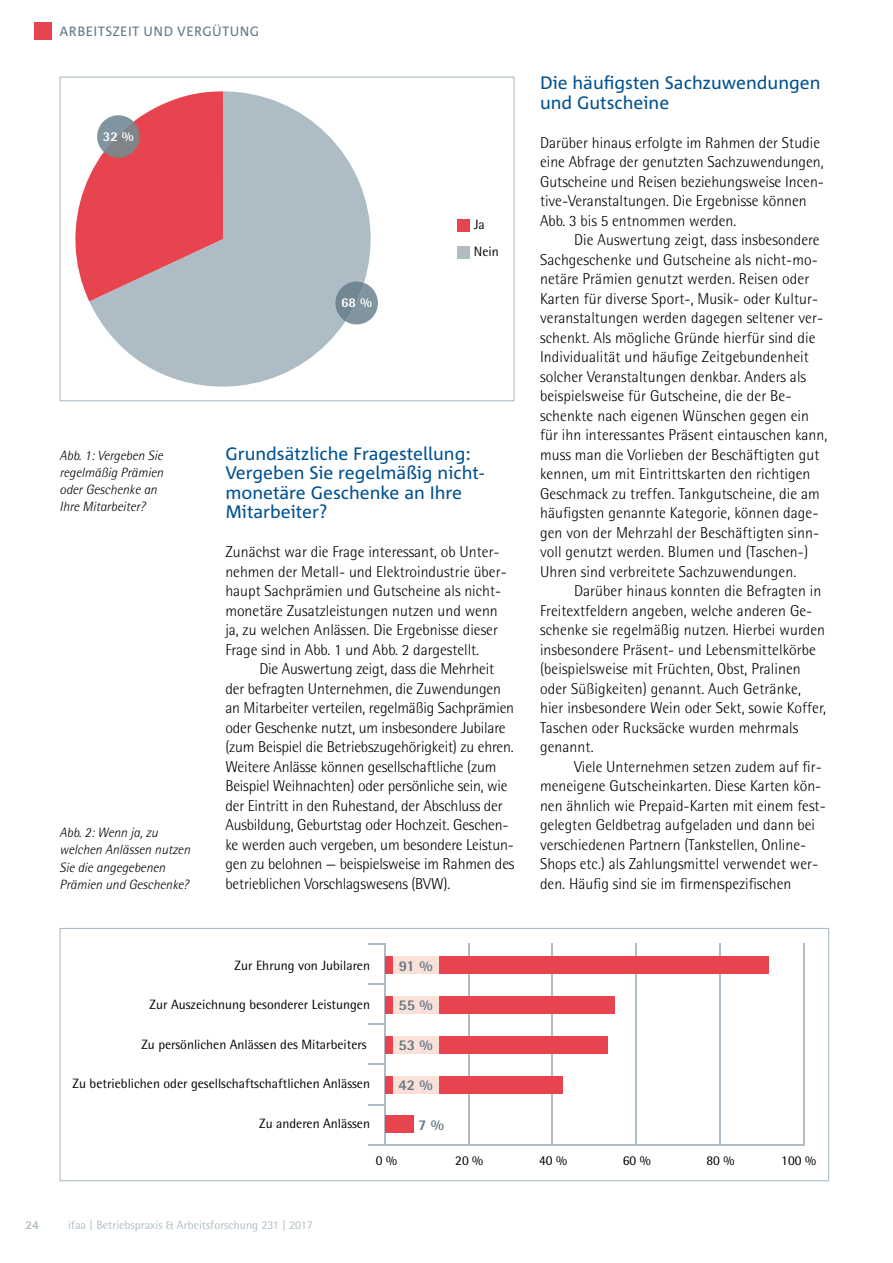
<style>
.page{position:relative;width:893px;height:1263px;background:#fff}
.page>*{position:absolute;margin:0;border:0;box-sizing:border-box;transform-origin:0 0}
.t1{font:18px/19.5px "Corpid C1";color:#005192}
.t2{font:300 15.75px/19.5px "Rotis Semi Sans";color:#000}
.t3{font:800 15px "Rotis Semi Sans";color:#637a85}
.t4{font:13.5px/27px "Rotis Semi Sans";color:#000}
.t5{font:italic 300 13.5px/17.2px "Rotis Semi Sans";color:#000}
.t6{font:13.5px "Corpid C1";letter-spacing:.03em;color:#637a85}
.t7{font:800 13.5px "Rotis Semi Sans";color:#fff}
.t8{font:12px "Rotis Semi Sans";color:#aebdc5}
.t9{font:800 12px "Rotis Semi Sans";color:#aebdc5}
</style>
<div class="page">
<div style="left:34px;top:22px;width:17px;height:17px;background:#e7444f"></div>
<div style="left:457px;top:219px;width:12px;height:13px;background:#e7444f"></div>
<div style="left:457px;top:246px;width:12px;height:12px;background:#aebdc5"></div>
<svg style="left:89px;top:91px;width:282px;height:296px;fill:#aebdc5"></svg>
<svg style="left:335px;top:282px;width:43px;height:42px;background:#8d9fa8"></svg>
<svg style="left:75px;top:91px;width:148px;height:210px;background:#de717a"></svg>
<div style="left:60px;top:77px;width:454px;height:324px;border:1px solid #aebdc5"></div>
<hr style="left:803px;top:943px;width:1px;height:202px;background:#aebdc5">
<hr style="left:719px;top:943px;width:2px;height:202px;background:#aebdc5">
<hr style="left:635px;top:943px;width:2px;height:202px;background:#aebdc5">
<hr style="left:551px;top:943px;width:2px;height:202px;background:#aebdc5">
<hr style="left:468px;top:943px;width:2px;height:202px;background:#aebdc5">
<svg style="left:368px;top:943px;width:16px;height:2px"></svg>
<svg style="left:368px;top:983px;width:16px;height:2px"></svg>
<svg style="left:368px;top:1023px;width:16px;height:2px"></svg>
<svg style="left:368px;top:1064px;width:16px;height:1px"></svg>
<svg style="left:368px;top:1104px;width:16px;height:1px"></svg>
<hr style="left:368px;top:1144px;width:436px;height:1px;background:#aebdc5">
<hr style="left:384px;top:943px;width:1px;height:202px;background:#aebdc5">
<div style="left:385px;top:1116px;width:28px;height:17px;background:#e7444f"></div>
<div style="left:385px;top:1076px;width:177px;height:17px;background:#e7444f"></div>
<div style="left:385px;top:1036px;width:222px;height:17px;background:#e7444f"></div>
<div style="left:385px;top:996px;width:229px;height:17px;background:#e7444f"></div>
<div style="left:385px;top:957px;width:384px;height:17px;background:#e7444f"></div>
<svg style="left:393px;top:956px;width:46px;height:1px"></svg>
<div style="left:393px;top:957px;width:46px;height:17px;background:#fbe0d9"></div>
<svg style="left:393px;top:1013px;width:46px;height:1px"></svg>
<div style="left:393px;top:996px;width:46px;height:17px;background:#fbe0d9"></div>
<svg style="left:393px;top:1053px;width:46px;height:1px"></svg>
<div style="left:393px;top:1036px;width:46px;height:17px;background:#fbe0d9"></div>
<svg style="left:393px;top:1093px;width:46px;height:1px"></svg>
<div style="left:393px;top:1076px;width:46px;height:17px;background:#fbe0d9"></div>
<div style="left:60px;top:928px;width:769px;height:253px;border:1px solid #aebdc5"></div>
<p class="t6" style="left:60px;top:23px;width:201px">ARBEITSZEIT UND VERGÜTUNG</p>
<p class="t7" style="left:103px;top:127px;width:33px">32 %</p>
<p class="t7" style="left:341px;top:294px;width:33px">68 %</p>
<p class="t4" style="left:474px;top:211px;width:26px">Ja<br>Nein</p>
<p class="t5" style="left:60px;top:446px;width:105px">Abb. 1: Vergeben Sie regelmäßig Prämien oder Geschenke an<br>Ihre Mitarbeiter?</p>
<p class="t5" style="left:60px;top:824px;width:132px">Abb. 2: Wenn ja, zu welchen Anlässen nutzen<br>Sie die angegebenen<br>Prämien und Geschenke?</p>
<p class="t1" style="left:225px;top:443px;width:260px">Grundsätzliche Fragestellung:<br>Vergeben Sie regelmäßig nicht&shy;monetäre Geschenke an Ihre<br>Mitarbeiter?</p>
<p class="t2" style="left:225px;top:542px;width:283px">Zunächst war die Frage interessant, ob Unter&shy;nehmen der Metall- und Elektroindustrie über&shy;haupt Sachprämien und Gutscheine als nicht&shy;monetäre Zusatzleistungen nutzen und wenn ja, zu welchen Anlässen. Die Ergebnisse dieser Frage sind in Abb. 1 und Abb. 2 dargestellt.</p>
<p class="t2" style="left:225px;top:659px;width:291px;text-indent:34px">Die Auswertung zeigt, dass die Mehrheit der befragten Unternehmen, die Zuwendungen an Mitarbeiter verteilen, regelmäßig Sachprämien oder Geschenke nutzt, um insbesondere Jubilare (zum Beispiel die Betriebszugehörigkeit) zu ehren.<br>Weitere Anlässe können gesellschaftliche (zum Beispiel Weihnachten) oder persönliche sein, wie der Eintritt in den Ruhestand, der Abschluss der Ausbildung, Geburtstag oder Hochzeit. Geschen&shy;ke werden auch vergeben, um besondere Leistun&shy;gen zu belohnen — beispielsweise im Rahmen des betrieblichen Vorschlagswesens (BVW).</p>
<p class="t1" style="left:540px;top:73px;width:282px">Die häufigsten Sachzuwendungen und Gutscheine</p>
<p class="t2" style="left:540px;top:133px;width:286px">Darüber hinaus erfolgte im Rahmen der Studie eine Abfrage der genutzten Sachzuwendungen, Gutscheine und Reisen beziehungsweise Incen&shy;tive-Veranstaltungen. Die Ergebnisse können Abb. 3 bis 5 entnommen werden.</p>
<p class="t2" style="left:540px;top:230px;width:289px;text-indent:34px">Die Auswertung zeigt, dass insbesondere Sachgeschenke und Gutscheine als nicht-mo&shy;netäre Prämien genutzt werden. Reisen oder Karten für diverse Sport-, Musik- oder Kultur&shy;veranstaltungen werden dagegen seltener ver&shy;schenkt. Als mögliche Gründe hierfür sind die Individualität und häufige Zeitgebundenheit solcher Veranstaltungen denkbar. Anders als beispielsweise für Gutscheine, die der Be&shy;schenkte nach eigenen Wünschen gegen ein für ihn interessantes Präsent eintauschen kann, muss man die Vorlieben der Beschäftigten gut kennen, um mit Eintrittskarten den richtigen Geschmack zu treffen. Tankgutscheine, die am häufigsten genannte Kategorie, können dage&shy;gen von der Mehrzahl der Beschäftigten sinn&shy;voll genutzt werden. Blumen und (Taschen-)<br>Uhren sind verbreitete Sachzuwendungen.</p>
<p class="t2" style="left:540px;top:581px;width:288px;text-indent:34px">Darüber hinaus konnten die Befragten in Freitextfeldern angeben, welche anderen Ge&shy;schenke sie regelmäßig nutzen. Hierbei wurden insbesondere Präsent- und Lebensmittelkörbe (beispielsweise mit Früchten, Obst, Pralinen oder Süßigkeiten) genannt. Auch Getränke, hier insbesondere Wein oder Sekt, sowie Koffer, Taschen oder Rucksäcke wurden mehrmals genannt.</p>
<p class="t2" style="left:540px;top:757px;width:287px;text-indent:34px">Viele Unternehmen setzen zudem auf fir&shy;meneigene Gutscheinkarten. Diese Karten kön&shy;nen ähnlich wie Prepaid-Karten mit einem fest&shy;gelegten Geldbetrag aufgeladen und dann bei verschiedenen Partnern (Tankstellen, Online-Shops etc.) als Zahlungsmittel verwendet wer&shy;den. Häufig sind sie im firmenspezifischen</p>
<p class="t4" style="left:235px;top:952px;width:137px">Zur Ehrung von Jubilaren</p>
<p class="t4" style="left:150px;top:991px;width:222px">Zur Auszeichnung besonderer Leistungen</p>
<p class="t4" style="left:141px;top:1030px;width:227px">Zu persönlichen Anlässen des Mitarbeiters</p>
<p class="t4" style="left:73px;top:1070px;width:299px">Zu betrieblichen oder gesellschaftschaftlichen Anlässen</p>
<p class="t4" style="left:259px;top:1109px;width:112px">Zu anderen Anlässen</p>
<p class="t3" style="left:399px;top:956px;width:35px">91 %</p>
<p class="t3" style="left:398px;top:995px;width:36px">55 %</p>
<p class="t3" style="left:398px;top:1035px;width:36px">53 %</p>
<p class="t3" style="left:398px;top:1076px;width:36px">42 %</p>
<p class="t3" style="left:418px;top:1115px;width:28px">7 %</p>
<p class="t9" style="left:26px;top:1217px;width:15px">24</p>
<p class="t8" style="left:68px;top:1218px;width:246px">ifaa | Betriebspraxis &amp; Arbeitsforschung 231 | 2017</p>
<p class="t4" style="left:376px;top:1146px;width:23px">0 %</p>
<p class="t4" style="left:455px;top:1146px;width:30px">20 %</p>
<p class="t4" style="left:539px;top:1146px;width:30px">40 %</p>
<p class="t4" style="left:623px;top:1146px;width:30px">60 %</p>
<p class="t4" style="left:706px;top:1146px;width:30px">80 %</p>
<p class="t4" style="left:781px;top:1146px;width:36px">100 %</p>
</div>
